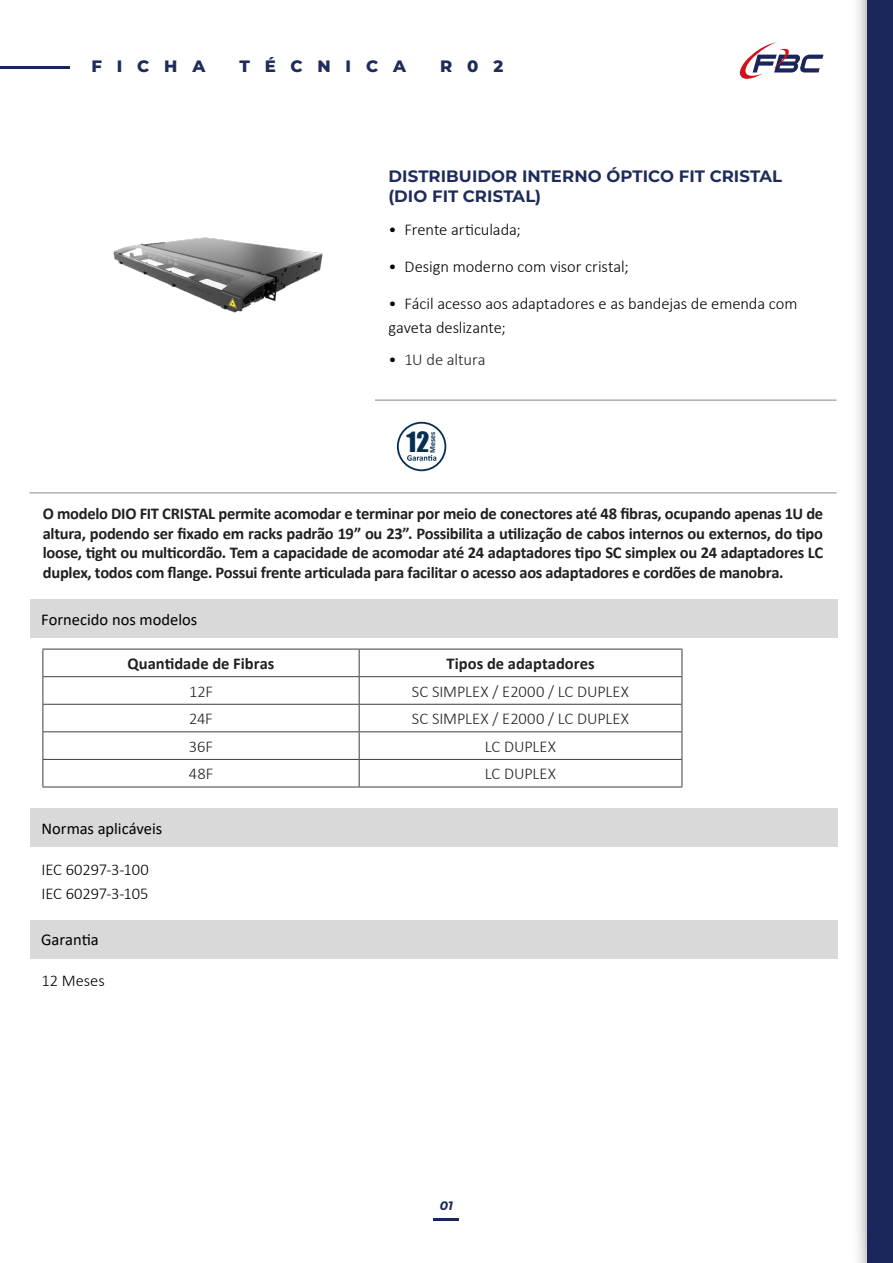
<style>
.page{position:relative;width:893px;height:1263px;background:#fff}
.page>*{position:absolute;margin:0;border:0;box-sizing:border-box;transform-origin:0 0}
.t1{font:25.65px "Impact";color:#053052}
._2__Resumo{font:700 16.5px/19.8px "Calibri";letter-spacing:-.015em;color:#231f20;text-align:justify}
._1__Texto_comum{font:300 16.5px/24px "Calibri";letter-spacing:-.005em;color:#000}
._1__Texto_comum-2{font:300 16.5px "Calibri";letter-spacing:-.005em;color:#231f20}
.t2{font:700 16.5px/19.8px "Montserrat";letter-spacing:.005em;color:#1f2c5b}
._1__Texto_comum-3{font:16.5px "Calibri";color:#000}
._1__Texto_comum-4{font:700 16.5px "Calibri";color:#231f20}
.t3{font:800 16.5px "Montserrat";letter-spacing:.9em;color:#1f2c5b}
.t4{font:italic 700 12.3px "Montserrat";color:#1a2659}
.t5{font:700 7.95px "Calibri";color:#053052}
.s1{color:#000}
</style>
<div class="page">
<div style="left:867px;top:0;width:26px;height:1263px;background:#1a2659"></div>
<hr style="left:0;top:66px;width:70px;height:3px;background:#1a2659">
<svg style="left:740px;top:42px;width:83px;height:37px"></svg>
<hr style="left:29px;top:492px;width:807px;height:1px;background:#878787">
<hr style="left:375px;top:400px;width:461px;height:1px;background:#878787">
<hr style="left:434px;top:1217px;width:25px;height:3px;background:#1a2659">
<svg style="left:397px;top:422px;width:49px;height:49px"></svg>
<img style="left:113px;top:237px;width:210px;height:76px">
<div style="left:30px;top:808px;width:808px;height:39px;background:#d9d9d9"></div>
<div style="left:30px;top:599px;width:808px;height:39px;background:#d9d9d9"></div>
<hr style="left:43px;top:649px;width:316px;height:1px;background:#3d3d3b">
<hr style="left:359px;top:649px;width:323px;height:1px;background:#3d3d3b">
<hr style="left:43px;top:676px;width:316px;height:1px;background:#3d3d3b">
<hr style="left:359px;top:676px;width:323px;height:1px;background:#3d3d3b">
<hr style="left:43px;top:704px;width:316px;height:1px;background:#3d3d3b">
<hr style="left:359px;top:704px;width:323px;height:1px;background:#3d3d3b">
<hr style="left:43px;top:731px;width:316px;height:1px;background:#3d3d3b">
<hr style="left:359px;top:731px;width:323px;height:1px;background:#3d3d3b">
<hr style="left:43px;top:759px;width:316px;height:1px;background:#3d3d3b">
<svg style="left:43px;top:649px;width:1px;height:138px"></svg>
<hr style="left:359px;top:759px;width:323px;height:1px;background:#3d3d3b">
<svg style="left:359px;top:649px;width:1px;height:138px"></svg>
<svg style="left:682px;top:649px;width:1px;height:138px"></svg>
<hr style="left:43px;top:787px;width:316px;height:1px;background:#3d3d3b">
<hr style="left:359px;top:787px;width:323px;height:1px;background:#3d3d3b">
<div style="left:30px;top:919px;width:808px;height:39px;background:#d9d9d9"></div>
<p class="t3" style="left:91px;top:54px;width:115px">FICHA</p>
<p class="t3" style="left:240px;top:54px;width:168px">TÉCNICA</p>
<p class="t3" style="left:440px;top:54px;width:64px">R02</p>
<p class="t2" style="left:388px;top:165px;width:395px">DISTRIBUIDOR INTERNO ÓPTICO FIT CRISTAL (DIO FIT CRISTAL)</p>
<p class="_1__Texto_comum" style="left:388px;top:218px;width:134px">• Frente articulada;</p>
<p class="_1__Texto_comum" style="left:388px;top:254px;width:242px">• Design moderno com visor cristal;</p>
<p class="_1__Texto_comum" style="left:388px;top:291px;width:411px">• Fácil acesso aos adaptadores e as bandejas de emenda com gaveta deslizante;</p>
<p class="_1__Texto_comum-2" style="left:388px;top:350px;width:99px"><span class="s1">•</span> 1U de altura</p>
<h1 class="t1" style="left:407px;top:422px;width:24px">12</h1>
<p class="t5" style="left:427px;top:453px;width:23px;rotate:-90deg">Meses</p>
<p class="_2__Resumo" style="left:43px;top:503px;width:782px">O modelo DIO FIT CRISTAL permite acomodar e terminar por meio de conectores até 48 fibras, ocupando apenas 1U de altura, podendo ser fixado em racks padrão 19” ou 23”. Possibilita a utilização de cabos internos ou externos, do tipo loose, tight ou multicordão. Tem a capacidade de acomodar até 24 adaptadores tipo SC simplex ou 24 adaptadores LC duplex, todos com flange. Possui frente articulada para facilitar o acesso aos adaptadores e cordões de manobra.</p>
<p class="_1__Texto_comum-3" style="left:41px;top:608px;width:158px">Fornecido nos modelos</p>
<p class="_1__Texto_comum-4" style="left:127px;top:652px;width:149px">Quantidade de Fibras</p>
<p class="_1__Texto_comum-4" style="left:446px;top:652px;width:150px">Tipos de adaptadores</p>
<p class="_1__Texto_comum-2" style="left:189px;top:681px;width:25px">12F</p>
<p class="_1__Texto_comum-2" style="left:412px;top:681px;width:219px">SC SIMPLEX / E2000 / LC DUPLEX</p>
<p class="_1__Texto_comum-2" style="left:189px;top:708px;width:25px">24F</p>
<p class="_1__Texto_comum-2" style="left:412px;top:708px;width:219px">SC SIMPLEX / E2000 / LC DUPLEX</p>
<p class="_1__Texto_comum-2" style="left:189px;top:736px;width:26px">36F</p>
<p class="_1__Texto_comum-2" style="left:485px;top:736px;width:73px">LC DUPLEX</p>
<p class="_1__Texto_comum-2" style="left:189px;top:764px;width:26px">48F</p>
<p class="_1__Texto_comum-2" style="left:485px;top:764px;width:73px">LC DUPLEX</p>
<p class="_1__Texto_comum-3" style="left:42px;top:817px;width:122px">Normas aplicáveis</p>
<p class="_1__Texto_comum" style="left:41px;top:857px;width:109px">IEC 60297-3-100</p>
<p class="_1__Texto_comum" style="left:41px;top:881px;width:108px">IEC 60297-3-105</p>
<p class="_1__Texto_comum-3" style="left:41px;top:928px;width:59px">Garantia</p>
<p class="_1__Texto_comum" style="left:41px;top:968px;width:65px">12 Meses</p>
<p class="t4" style="left:440px;top:1197px;width:15px">01</p>
</div>
